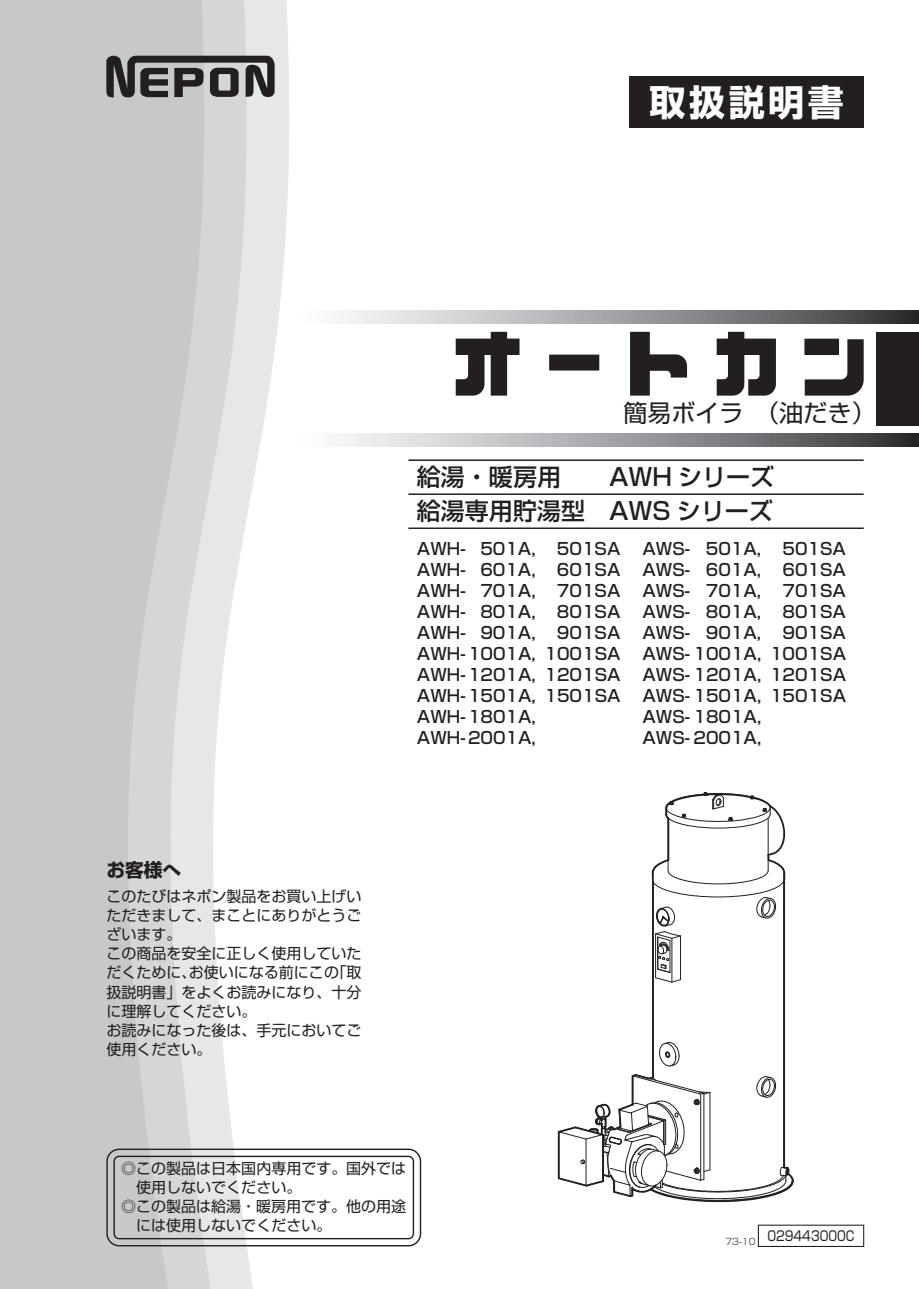
<style>
.page{position:relative;width:919px;height:1289px;background:#fff}
.page>*{position:absolute;margin:0;border:0;box-sizing:border-box;transform-origin:0 0}
.t1{font:700 36px "Shin Go Pro";letter-spacing:.1em;color:#fff}
.表紙_型式{font:500 24px "Shin Go Pro";color:#231f20}
.表紙_用途{font:24px "Shin Go Pro";color:#231f20}
.表紙_見出し{font:700 18.75px "Shin Go Pro";color:#231f20}
.表紙_型式-2{font:500 16.5px "Shin Go Pro";color:#231f20}
.表紙_本文{font:15px/19.2px "Shin Go Pro";color:#231f20}
.表紙_品番{font:13.5px "Shin Go Pro";color:#231f20;scale:.85 1}
.表紙_発行年月{font:300 9px "Shin Go Pro";color:#231f20}
</style>
<div class="page">
<svg style="left:651px;top:792px;width:135px;height:191px"></svg>
<hr style="left:783px;top:880px;width:2px;height:287px;background:#231f20">
<hr style="left:652px;top:880px;width:2px;height:197px;background:#231f20">
<svg style="left:557px;top:1041px;width:237px;height:161px"></svg>
<svg style="left:270px;top:0;width:43px;height:1247px"></svg>
<svg style="left:228px;top:0;width:42px;height:1288px"></svg>
<svg style="left:0;top:0;width:228px;height:1288px;background:#cdced0"></svg>
<svg style="left:106px;top:55px;width:168px;height:44px;background:#6c6a6b"></svg>
<svg style="left:302px;top:310px;width:616px;height:13px;background:#9fa0a2"></svg>
<svg style="left:302px;top:434px;width:616px;height:12px;background:#9fa0a2"></svg>
<div style="left:876px;top:332px;width:42px;height:93px;background:#231f20"></div>
<div style="left:629px;top:77px;width:234px;height:51px;background:#231f20"></div>
<div style="left:106px;top:1148px;width:315px;height:98px;border:1px solid #231f20;border-radius:12px"></div>
<div style="left:113px;top:1155px;width:301px;height:84px;border:1px solid #231f20;border-radius:5px"></div>
<hr style="left:408px;top:459px;width:455px;height:2px;background:#231f20">
<hr style="left:408px;top:493px;width:455px;height:2px;background:#231f20">
<hr style="left:408px;top:527px;width:455px;height:2px;background:#231f20">
<svg style="left:455px;top:332px;width:64px;height:63px"></svg>
<svg style="left:549px;top:354px;width:50px;height:16px"></svg>
<svg style="left:804px;top:338px;width:59px;height:57px"></svg>
<svg style="left:630px;top:332px;width:57px;height:63px"></svg>
<svg style="left:716px;top:332px;width:59px;height:63px"></svg>
<h1 class="t1" style="left:649px;top:74px;width:196px">取扱説明書</h1>
<p class="表紙_用途" style="left:623px;top:393px;width:253px">簡易ボイラ　（油だき）</p>
<p class="表紙_型式" style="left:417px;top:457px;width:359px">給湯・暖房用　　AWH シリーズ</p>
<p class="表紙_型式" style="left:417px;top:491px;width:357px">給湯専用貯湯型　AWS シリーズ</p>
<p class="表紙_型式-2" style="left:417px;top:535px;width:120px">AWH- 501A,</p>
<p class="表紙_型式-2" style="left:557px;top:535px;width:65px">501SA</p>
<p class="表紙_型式-2" style="left:642px;top:535px;width:120px">AWS- 501A,</p>
<p class="表紙_型式-2" style="left:782px;top:535px;width:65px">501SA</p>
<p class="表紙_型式-2" style="left:417px;top:556px;width:120px">AWH- 601A,</p>
<p class="表紙_型式-2" style="left:557px;top:556px;width:65px">601SA</p>
<p class="表紙_型式-2" style="left:642px;top:556px;width:120px">AWS- 601A,</p>
<p class="表紙_型式-2" style="left:782px;top:556px;width:65px">601SA</p>
<p class="表紙_型式-2" style="left:417px;top:577px;width:120px">AWH- 701A,</p>
<p class="表紙_型式-2" style="left:557px;top:577px;width:65px">701SA</p>
<p class="表紙_型式-2" style="left:642px;top:577px;width:120px">AWS- 701A,</p>
<p class="表紙_型式-2" style="left:782px;top:577px;width:65px">701SA</p>
<p class="表紙_型式-2" style="left:417px;top:598px;width:120px">AWH- 801A,</p>
<p class="表紙_型式-2" style="left:557px;top:598px;width:65px">801SA</p>
<p class="表紙_型式-2" style="left:642px;top:598px;width:120px">AWS- 801A,</p>
<p class="表紙_型式-2" style="left:782px;top:598px;width:65px">801SA</p>
<p class="表紙_型式-2" style="left:417px;top:619px;width:120px">AWH- 901A,</p>
<p class="表紙_型式-2" style="left:557px;top:619px;width:65px">901SA</p>
<p class="表紙_型式-2" style="left:642px;top:619px;width:120px">AWS- 901A,</p>
<p class="表紙_型式-2" style="left:782px;top:619px;width:65px">901SA</p>
<p class="表紙_型式-2" style="left:417px;top:640px;width:205px">AWH- 1001A, 1001SA</p>
<p class="表紙_型式-2" style="left:642px;top:640px;width:205px">AWS- 1001A, 1001SA</p>
<p class="表紙_型式-2" style="left:417px;top:661px;width:205px">AWH- 1201A, 1201SA</p>
<p class="表紙_型式-2" style="left:642px;top:661px;width:205px">AWS- 1201A, 1201SA</p>
<p class="表紙_型式-2" style="left:417px;top:682px;width:205px">AWH- 1501A, 1501SA</p>
<p class="表紙_型式-2" style="left:642px;top:682px;width:205px">AWS- 1501A, 1501SA</p>
<p class="表紙_型式-2" style="left:417px;top:703px;width:146px">AWH- 1801A, 　</p>
<p class="表紙_型式-2" style="left:642px;top:703px;width:120px">AWS- 1801A,</p>
<p class="表紙_型式-2" style="left:417px;top:724px;width:146px">AWH- 2001A, 　</p>
<p class="表紙_型式-2" style="left:642px;top:724px;width:120px">AWS- 2001A,</p>
<p class="表紙_見出し" style="left:106px;top:855px;width:76px">お客様へ</p>
<p class="表紙_本文" style="left:106px;top:884px;width:257px;text-align:justify">このたびはネポン製品をお買い上げいただきまして、まことにありがとうございます。</p>
<p class="表紙_本文" style="left:106px;top:942px;width:257px;text-align:justify">この商品を安全に正しく使用していただくために、お使いになる前にこの「取扱説明書」をよくお読みになり、十分に理解してください。</p>
<p class="表紙_本文" style="left:106px;top:1018px;width:257px">お読みになった後は、手元においてご使用ください。</p>
<p class="表紙_本文" style="left:136px;top:1156px;width:271px;text-indent:-15px">◎この製品は日本国内専用です。国外では使用しないでください。</p>
<p class="表紙_本文" style="left:136px;top:1194px;width:271px;text-indent:-15px">◎この製品は給湯・暖房用です。他の用途には使用しないでください。</p>
<p class="表紙_発行年月" style="left:725px;top:1233px;width:32px">73-10</p>
<p class="表紙_品番" style="left:767px;top:1224px;width:104px">029443000C</p>
</div>
